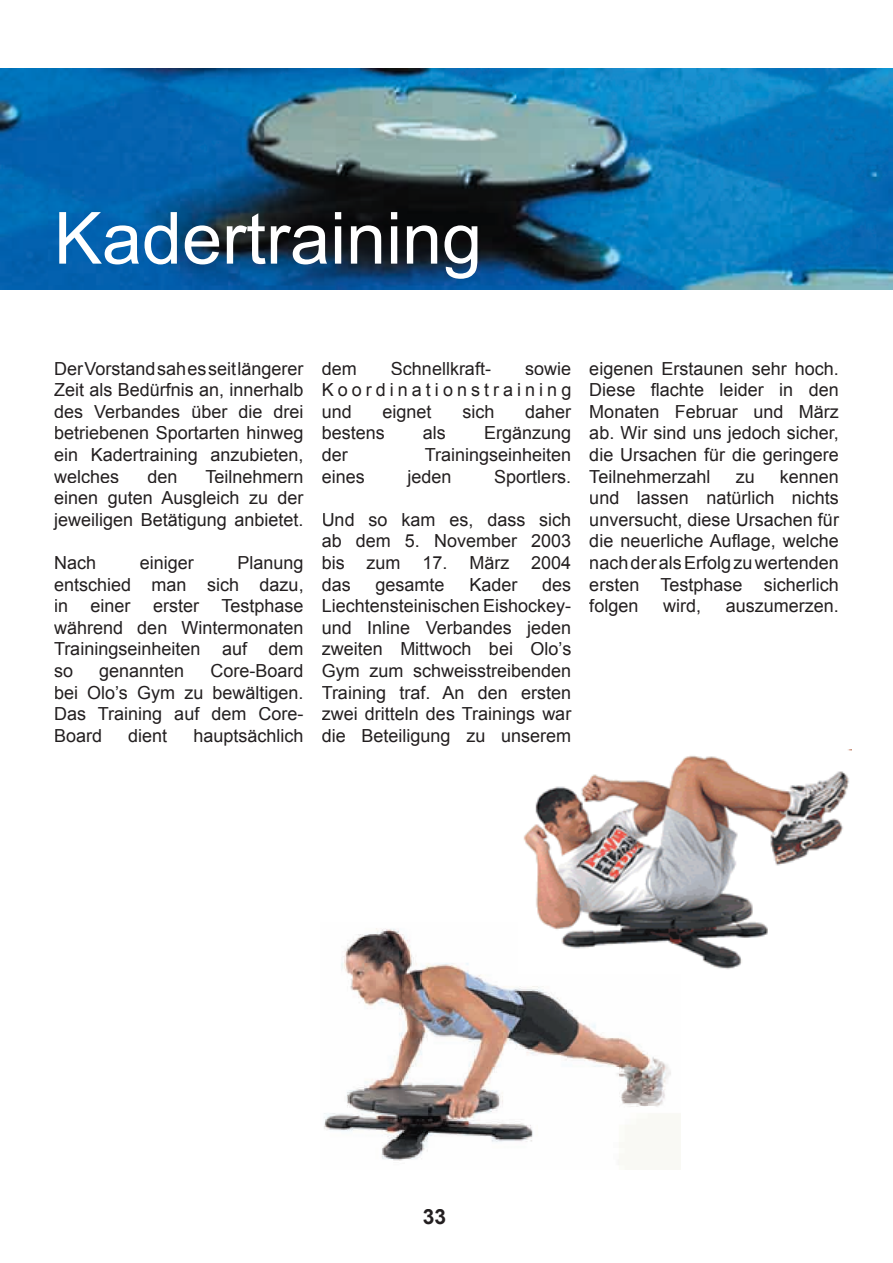
<style>
.page{position:relative;width:893px;height:1263px;background:#fff}
.page>*{position:absolute;margin:0;border:0;box-sizing:border-box;transform-origin:0 0}
.t1{font:72px "Arial";color:#fff}
.t2{font:700 21px "Arial";color:#231f20}
.t3{font:18px/21.6px "Arial";color:#231f20;text-align:justify}
</style>
<div class="page">
<img style="left:0;top:69px;width:892px;height:220px">
<img style="left:324px;top:928px;width:356px;height:241px">
<img style="left:519px;top:750px;width:333px;height:223px">
<h1 class="t1" style="left:54px;top:191px;width:430px">Kadertraining</h1>
<p class="t3" style="left:54px;top:358px;width:251px">Der Vorstand sah es seit längerer Zeit als Bedürfnis an, innerhalb des Verbandes über die drei betriebenen Sportarten hinweg ein Kadertraining anzubieten, welches</p>
<p class="t3" style="left:54px;top:466px;width:251px;text-indent:152px">Teilnehmern einen guten Ausgleich zu der jeweiligen Betätigung anbietet.</p>
<p class="t3" style="left:54px;top:552px;width:44px">Nach</p>
<p class="t3" style="left:140px;top:552px;width:56px">einiger</p>
<p class="t3" style="left:147px;top:466px;width:32px">den</p>
<p class="t3" style="left:54px;top:552px;width:251px;text-indent:184px">Planung entschied man sich dazu, in</p>
<p class="t3" style="left:54px;top:595px;width:251px;text-indent:99px">erster Testphase während den Wintermonaten Trainingseinheiten auf dem so</p>
<p class="t3" style="left:91px;top:595px;width:42px">einer</p>
<p class="t3" style="left:54px;top:660px;width:251px;text-indent:157px">Core-Board bei Olo’s Gym zu bewältigen.<br>Das Training auf dem Core-Board</p>
<p class="t3" style="left:99px;top:660px;width:87px">genannten</p>
<p class="t3" style="left:128px;top:725px;width:41px">dient</p>
<p class="t3" style="left:194px;top:725px;width:112px">hauptsächlich</p>
<p class="t3" style="left:322px;top:358px;width:37px">dem</p>
<p class="t3" style="left:391px;top:358px;width:102px">Schnellkraft-</p>
<p class="t3" style="left:322px;top:358px;width:251px;text-indent:204px">sowie Koordinationstraining und</p>
<p class="t3" style="left:383px;top:401px;width:51px">eignet</p>
<p class="t3" style="left:462px;top:401px;width:34px">sich</p>
<p class="t3" style="left:525px;top:401px;width:48px">daher</p>
<p class="t3" style="left:322px;top:422px;width:65px">bestens</p>
<p class="t3" style="left:423px;top:422px;width:25px">als</p>
<p class="t3" style="left:484px;top:422px;width:89px">Ergänzung</p>
<p class="t3" style="left:322px;top:444px;width:28px">der</p>
<p class="t3" style="left:425px;top:444px;width:148px">Trainingseinheiten</p>
<p class="t3" style="left:322px;top:466px;width:45px">eines</p>
<p class="t3" style="left:407px;top:466px;width:46px">jeden</p>
<p class="t3" style="left:494px;top:466px;width:79px">Sportlers.</p>
<p class="t3" style="left:322px;top:509px;width:251px">Und so kam es, dass sich ab dem 5. November 2003 bis zum 17. März 2004 das</p>
<p class="t3" style="left:322px;top:574px;width:251px;text-indent:221px">des Liechtensteinischen Eishockey&shy;und Inline Verbandes jeden zweiten Mittwoch bei Olo’s Gym zum schweisstreibenden Training traf. An den ersten zwei dritteln des Trainings war die Beteiligung zu unserem</p>
<p class="t3" style="left:375px;top:574px;width:71px">gesamte</p>
<p class="t3" style="left:469px;top:574px;width:50px">Kader</p>
<p class="t3" style="left:589px;top:358px;width:251px">eigenen Erstaunen sehr hoch.<br>Diese flachte leider in den Monaten Februar und März ab. Wir sind uns jedoch sicher, die Ursachen für die geringere Teilnehmerzahl</p>
<p class="t3" style="left:589px;top:466px;width:251px;text-indent:191px">kennen und lassen natürlich nichts unversucht, diese Ursachen für die neuerliche Auflage, welche nach der als Erfolg zu wertenden ersten Testphase sicherlich folgen</p>
<p class="t3" style="left:736px;top:466px;width:21px">zu</p>
<p class="t3" style="left:663px;top:595px;width:39px">wird,</p>
<p class="t3" style="left:726px;top:595px;width:115px">auszumerzen.</p>
<p class="t2" style="left:423px;top:1203px;width:25px">33</p>
</div>
